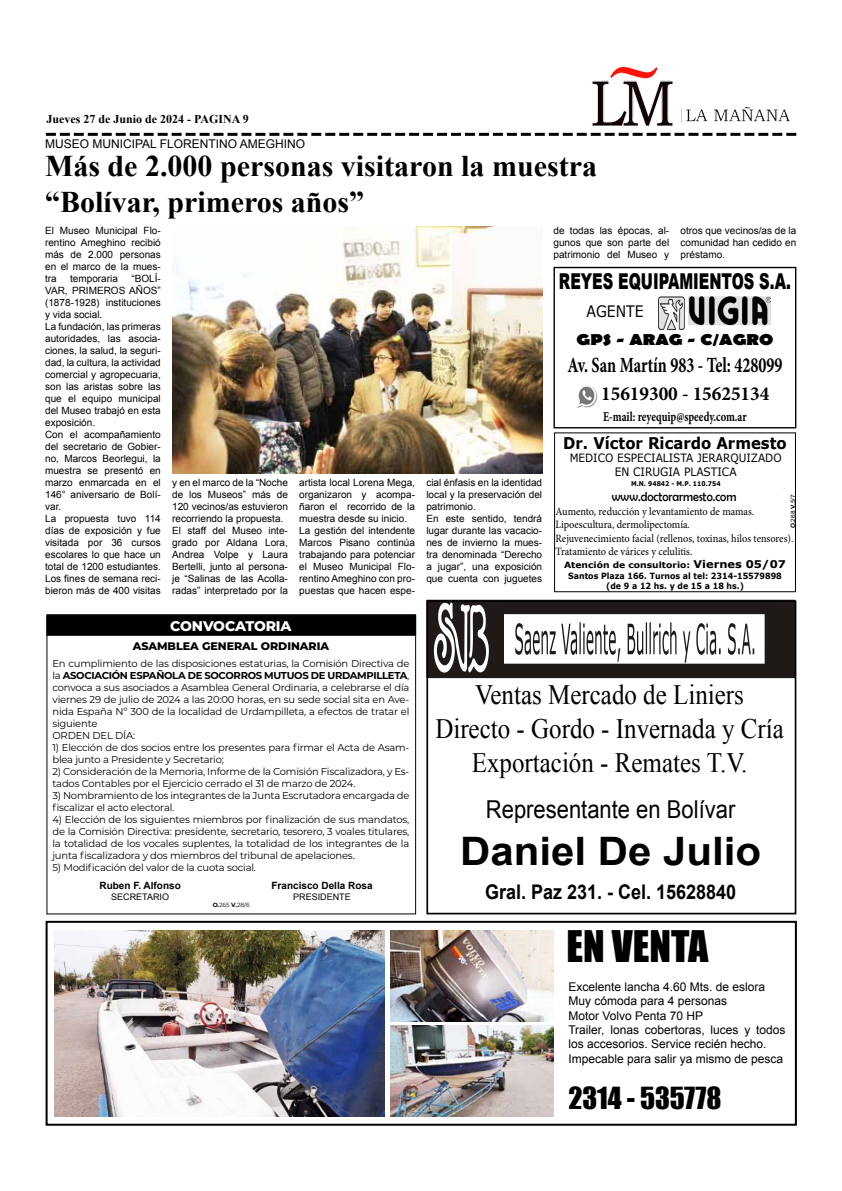
<style>
.page{position:relative;width:842px;height:1191px;background:#fff}
.page>*{position:absolute;margin:0;border:0;box-sizing:border-box;transform-origin:0 0}
.t1{font:40px "Impact";color:#000}
.t2{font:700 39.2px "Arial";color:#000;scale:1.07 1}
.t3{font:700 30px/36px "Times New Roman";color:#000}
.t4{font:28px/33.6px "Times New Roman";color:#000;text-align:center;scale:.89 1}
.t5{font:28px "Impact";color:#000}
.t6{font:24.7px "Arial";color:#000;scale:.89 1}
.t7{font:900 21.8px "Arial";color:#000;scale:.67 1}
.t8{font:700 21.7px "Minion Pro";color:#000;scale:.74 1}
.t9{font:700 20.2px "Arial";color:#000;scale:.89 1}
.t10{font:700 19.9px "Minion Pro";color:#000;scale:.96 1}
.t11{font:700 16.1px "Verdana";color:#000;scale:.92 1}
.t12{font:700 15.8px "Berlin Sans FB";color:#000;scale:1.16 1}
.t13{font:15.8px "Verdana";color:#000;scale:.88 1}
.t14{font:800 14px "Montserrat";letter-spacing:-.01em;color:#fff}
.t15{font:700 13.7px "Minion Pro";color:#000;scale:.77 1}
.t16{font:13px "Berlin Sans FB";color:#000;scale:.92 1}
.t17{font:12px/14.4px "Arial";color:#000}
.t18{font:700 12px "Times New Roman";color:#000}
.t19{font:11.6px "Verdana";color:#000;scale:.92 1}
.t20{font:11.4px "Verdana";color:#000;scale:.92 1}
.t21{font:11.2px/13.4px "Minion Pro";color:#000;scale:.92 1}
.t22{font:800 11px "Montserrat";color:#000}
.t23{font:10px/12px "Arial";color:#000}
.t24{font:10px/12px "Montserrat";letter-spacing:-.02em;color:#000}
.t25{font:700 10px "Arial";color:#000}
.t26{font:9px "Arial";color:#000}
.t27{font:700 8.5px/10.3px "Verdana";color:#000;text-align:center;scale:1.08 1}
.t28{font:700 6.5px "Verdana";color:#000;scale:.92 1}
.t29{font:6px "Montserrat";color:#000}
.t30{font:6px "Arial";color:#000;scale:1.09 1}
.s1{font-weight:700}
.s2{font-size:10.6px}
</style>
<div class="page">
<svg style="left:46px;top:133px;width:750px;height:3px"></svg>
<img style="left:592px;top:66px;width:198px;height:60px">
<div style="left:46px;top:920px;width:751px;height:205px;border:2px solid #000"></div>
<img style="left:54px;top:930px;width:331px;height:186px">
<img style="left:390px;top:930px;width:163px;height:92px">
<img style="left:390px;top:1025px;width:163px;height:91px">
<div style="left:46px;top:615px;width:370px;height:21px;background:#000;border:1px solid #000"></div>
<svg style="left:429px;top:603px;width:364px;height:75px"></svg>
<div style="left:426px;top:600px;width:370px;height:314px;border:2px solid #000"></div>
<img style="left:172px;top:227px;width:370px;height:246px">
<div style="left:554px;top:432px;width:242px;height:160px;border:1px solid #000"></div>
<img style="left:689px;top:297px;width:82px;height:29px">
<img style="left:658px;top:297px;width:26px;height:33px">
<img style="left:577px;top:385px;width:20px;height:23px">
<div style="left:553px;top:267px;width:243px;height:161px;border:1px solid #000"></div>
<p class="t18" style="left:46px;top:111px;width:204px">Jueves 27 de Junio de 2024 - PAGINA 9</p>
<p class="t17" style="left:45px;top:137px;width:262px">MUSEO MUNICIPAL FLORENTINO AMEGHINO</p>
<h3 class="t3" style="left:45px;top:147px;width:553px">Más de 2.000 personas visitaron la muestra “Bolívar, primeros años”</h3>
<p class="t23" style="left:45px;top:225px;width:117px;text-align:justify">El Museo Municipal Flo&shy;rentino Ameghino recibió más de 2.000 personas en el marco de la mues&shy;tra</p>
<p class="t23" style="left:45px;top:273px;width:117px;text-indent:86px">“BOLÍ-<br>VAR, PRIMEROS AÑOS” (1878-1928) instituciones y vida social.<br>La fundación, las primeras autoridades, las asocia&shy;ciones, la salud, la seguri&shy;dad, la cultura, la actividad comercial y agropecuaria, son las aristas sobre las que el equipo municipal del Museo trabajó en esta exposición.<br>Con el acompañamiento del secretario de Gobier&shy;no, Marcos Beorlegui, la muestra se presentó en marzo enmarcada en el<br>146° aniversario de Bolí&shy;var.<br>La propuesta tuvo 114 días de exposición y fue visitada por 36 cursos escolares lo que hace un total de 1200 estudiantes.<br>Los fines de semana reci&shy;bieron más de 400 visitas</p>
<p class="t23" style="left:70px;top:273px;width:49px">temporaria</p>
<p class="t23" style="left:172px;top:476px;width:117px">y en el marco de la “Noche de los Museos” más de<br>120 vecinos/as estuvieron recorriendo la propuesta.<br>El staff del Museo inte&shy;grado por Aldana Lora,<br>Andrea Volpe y Laura<br>Bertelli, junto al persona&shy;je “Salinas de las Acolla&shy;radas” interpretado por la</p>
<p class="t23" style="left:299px;top:476px;width:117px">artista local Lorena Mega, organizaron y acompa&shy;ñaron el recorrido de la muestra desde su inicio.<br>La gestión del intendente<br>Marcos Pisano continúa trabajando para potenciar el Museo Municipal Flo&shy;rentino Ameghino con pro&shy;puestas que hacen espe-</p>
<p class="t23" style="left:426px;top:476px;width:117px">cial énfasis en la identidad local y la preservación del patrimonio.<br>En este sentido, tendrá lugar durante las vacacio&shy;nes de invierno la mues&shy;tra denominada “Derecho a jugar”, una exposición que cuenta con juguetes</p>
<p class="t23" style="left:553px;top:225px;width:117px;text-align:justify">de todas las épocas, al&shy;gunos que son parte del patrimonio del Museo y</p>
<p class="t23" style="left:681px;top:225px;width:117px;text-align:justify">otros que vecinos/as de la comunidad han cedido en préstamo.</p>
<h3 class="t7" style="left:559px;top:265px;width:348px">REYES EQUI PAMIENTOS S.A.</h3>
<h3 class="t13" style="left:587px;top:301px;width:66px">AGENTE</h3>
<h3 class="t8" style="left:567px;top:350px;width:292px">Av. San Martín 983 - Tel: 428099</h3>
<h3 class="t10" style="left:601px;top:380px;width:177px">15619300 - 15625134</h3>
<h3 class="t12" style="left:577px;top:330px;width:171px">GPS - ARAG - C/AGRO</h3>
<h3 class="t15" style="left:603px;top:407px;width:188px">E-mail: reyequip@speedy.com.ar</h3>
<h3 class="t11" style="left:563px;top:432px;width:244px">Dr. Víctor Ricardo Armesto</h3>
<p class="t20" style="left:570px;top:450px;width:232px">MEDICO ESPECIALISTA JERARQUIZADO</p>
<p class="t19" style="left:615px;top:463px;width:134px">EN CIRUGIA PLASTICA</p>
<p class="t28" style="left:631px;top:479px;width:99px">M.N. 94842 - M.P. 110.754</p>
<h3 class="t16" style="left:612px;top:489px;width:137px">www.doctorarmesto.com</h3>
<p class="t21" style="left:555px;top:504px;width:260px">Aumento, reducción y levantamiento de mamas.<br>Lipoescultura, dermolipectomía.<br>Rejuvenecimiento facial (rellenos, toxinas, hilos tensores).<br>Tratamiento de várices y celulitis.</p>
<p class="t30" style="left:789px;top:528px;width:33px;rotate:-90deg"><span class="s1">O.</span>268 <span class="s1">V.</span>5/7</p>
<p class="t27" style="left:564px;top:560px;width:207px">Atención de consultorio: <span class="s2">Viernes 05/07<br></span>Santos Plaza 166. Turnos al tel: 2314-15579898 (de 9 a 12 hs. y de 15 a 18 hs.)</p>
<h3 class="t14" style="left:170px;top:615px;width:123px">CONVOCATORIA</h3>
<p class="t24" style="left:52px;top:656px;width:358px">En cumplimiento de las disposiciones estaturias, la Comisión Directiva de la <span class="s1">ASOCIACIÓN ESPAÑOLA DE SOCORROS MUTUOS DE URDAMPILLETA</span>, convoca a sus asociados a Asamblea General Ordinaria, a celebrarse el día viernes 29 de julio de 2024 a las 20:00 horas, en su sede social sita en Ave&shy;nida España Nº 300 de la localidad de Urdampilleta, a efectos de tratar el siguiente<br>ORDEN DEL DÍA:</p>
<p class="t24" style="left:52px;top:740px;width:358px">1) Elección de dos socios entre los presentes para firmar el Acta de Asam&shy;blea junto a Presidente y Secretario;</p>
<p class="t24" style="left:52px;top:764px;width:358px">2) Consideración de la Memoria, Informe de la Comisión Fiscalizadora, y Es&shy;tados Contables por el Ejercicio cerrado el 31 de marzo de 2024.</p>
<p class="t24" style="left:52px;top:788px;width:358px">3) Nombramiento de los integrantes de la Junta Escrutadora encargada de fiscalizar el acto electoral.</p>
<p class="t24" style="left:52px;top:812px;width:358px;text-align:justify">4) Elección de los siguientes miembros por finalización de sus mandatos, de la Comisión Directiva: presidente, secretario, tesorero, 3 voales titulares, la totalidad de los vocales suplentes, la totalidad de los integrantes de la junta fiscalizadora y dos miembros del tribunal de apelaciones.</p>
<p class="t24" style="left:52px;top:860px;width:205px">5) Modificación del valor de la cuota social.</p>
<p class="t29" style="left:213px;top:900px;width:39px"><span class="s1">O.</span>265 <span class="s1">V.</span>28/6</p>
<p class="t22" style="left:133px;top:638px;width:198px">ASAMBLEA GENERAL ORDINARIA</p>
<p class="t25" style="left:100px;top:878px;width:83px">Ruben F. Alfonso</p>
<p class="t26" style="left:111px;top:890px;width:59px">SECRETARIO</p>
<p class="t25" style="left:271px;top:878px;width:103px">Francisco Della Rosa</p>
<p class="t26" style="left:293px;top:890px;width:59px">PRESIDENTE</p>
<h3 class="t4" style="left:435px;top:677px;width:393px">Ventas Mercado de Liniers<br>Directo - Gordo - Invernada y Cría<br>Exportación - Remates T.V.</h3>
<h3 class="t6" style="left:486px;top:793px;width:282px">Representante en Bolívar</h3>
<h2 class="t2" style="left:460px;top:825px;width:283px">Daniel De Julio</h2>
<h3 class="t9" style="left:485px;top:878px;width:284px">Gral. Paz 231. - Cel. 15628840</h3>
<h1 class="t1" style="left:567px;top:915px;width:143px">EN VENTA</h1>
<p class="t17" style="left:568px;top:979px;width:219px">Excelente lancha 4.60 Mts. de eslora Muy cómoda para 4 personas<br>Motor Volvo Penta 70 HP<br>Trailer, lonas cobertoras, luces y todos los accesorios. Service recién hecho.<br>Impecable para salir ya mismo de pesca</p>
<h3 class="t5" style="left:568px;top:1076px;width:155px">2314 - 535778</h3>
</div>
